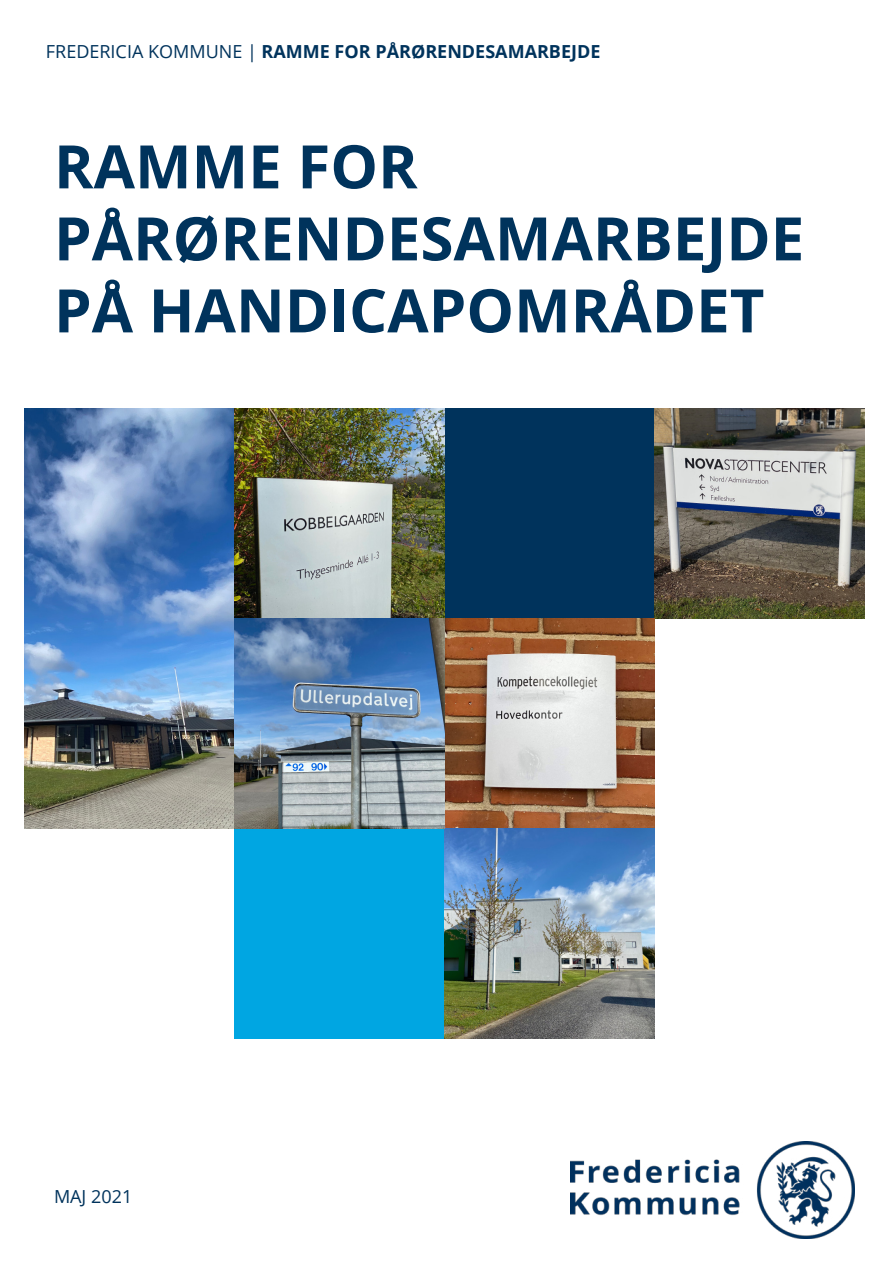
<style>
.page{position:relative;width:893px;height:1263px;background:#fff}
.page>*{position:absolute;margin:0;border:0;box-sizing:border-box;transform-origin:0 0}
.t1{font:700 60px/72px "Open Sans";color:#00335c}
.t2{font:700 18px "Open Sans";color:#00335c}
.t3{font:18px "Open Sans";color:#00335c}
.s1{font-weight:400}
</style>
<div class="page">
<img style="left:25px;top:408px;width:420px;height:420px">
<img style="left:571px;top:1141px;width:283px;height:98px">
<div style="left:445px;top:408px;width:210px;height:210px;background:#00335c"></div>
<div style="left:235px;top:828px;width:210px;height:210px;background:#00a6e2"></div>
<img style="left:655px;top:408px;width:210px;height:210px">
<img style="left:445px;top:618px;width:210px;height:420px">
<p class="t2" style="left:46px;top:39px;width:556px"><span class="s1">FREDERICIA KOMMUNE |</span> RAMME FOR PÅRØRENDESAMARBEJDE</p>
<p class="t1" style="left:54px;top:129px;width:365px">RAMME FOR</p>
<p class="t1" style="left:54px;top:201px;width:752px">PÅRØRENDESAMARBEJDE<br>PÅ HANDICAPOMRÅDET</p>
<p class="t3" style="left:54px;top:1184px;width:80px">MAJ 2021</p>
</div>
